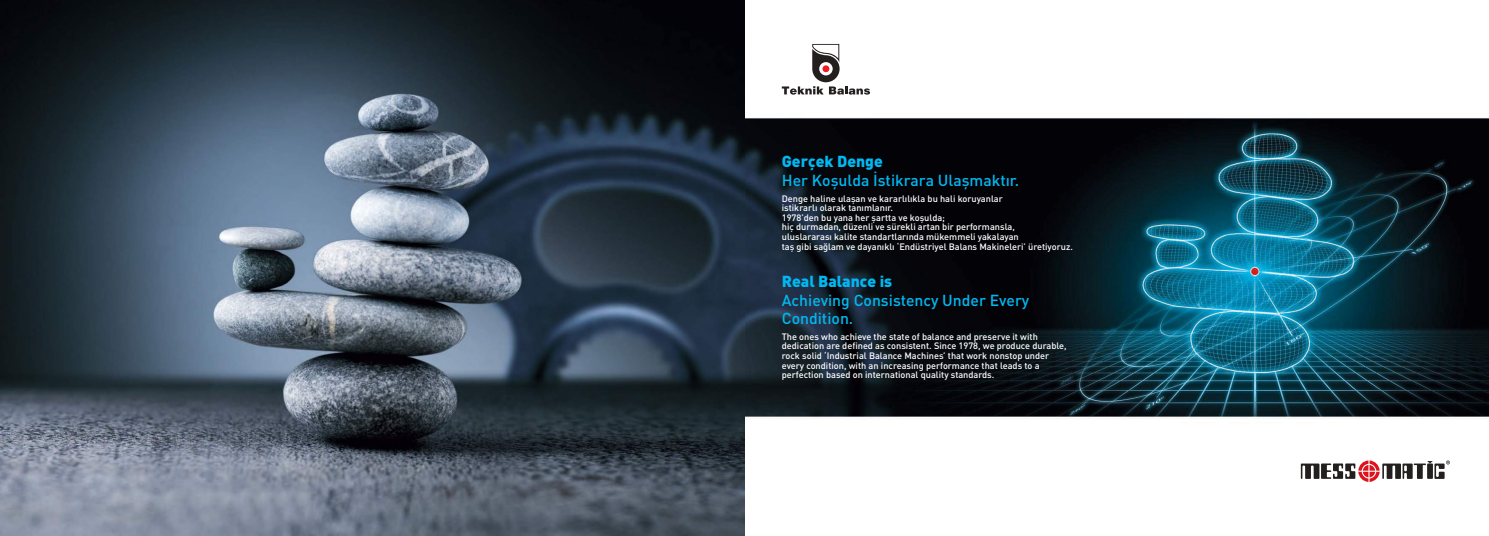
<style>
.page{position:relative;width:1489px;height:536px;background:#fff}
.page>*{position:absolute;margin:0;border:0;box-sizing:border-box;transform-origin:0 0}
.t1{font:15.75px/18.4px "DIM Med";color:#00b9f2}
.t2{font:15.75px "DIM Bla";color:#00b9f2}
.t3{font:9.19px/9.6px "DIM Med";color:#fff}
</style>
<div class="page">
<img style="left:0;top:0;width:1488px;height:536px">
<svg style="left:1300px;top:460px;width:149px;height:22px"></svg>
<svg style="left:781px;top:44px;width:89px;height:51px"></svg>
<svg style="left:819px;top:62px;width:13px;height:13px"></svg>
<div style="left:822px;top:65px;width:7px;height:7px;background:#ef1923;border-radius:50%"></div>
<h1 class="t2" style="left:781px;top:151px;width:103px">Gerçek Denge</h1>
<h1 class="t1" style="left:781px;top:170px;width:239px">Her Koşulda İstikrara Ulaşmaktır.</h1>
<p class="t3" style="left:781px;top:193px;width:292px">Denge haline ulaşan ve kararlılıkla bu hali koruyanlar<br>istikrarlı olarak tanımlanır.<br>1978’den bu yana her şartta ve koşulda;<br>hiç durmadan, düzenli ve sürekli artan bir performansla,<br>uluslararası kalite standartlarında mükemmeli yakalayan<br>taş gibi sağlam ve dayanıklı ‘Endüstriyel Balans Makineleri’ üretiyoruz.</p>
<h1 class="t2" style="left:781px;top:271px;width:112px">Real Balance is</h1>
<h1 class="t1" style="left:781px;top:290px;width:249px">Achieving Consistency Under Every<br>Condition.</h1>
<p class="t3" style="left:781px;top:331px;width:286px">The ones who achieve the state of balance and preserve it with dedication are defined as consistent. Since 1978, we produce durable, rock solid ‘Industrial Balance Machines’ that work nonstop under every condition, with an increasing performance that leads to a perfection based on international quality standards.</p>
</div>
